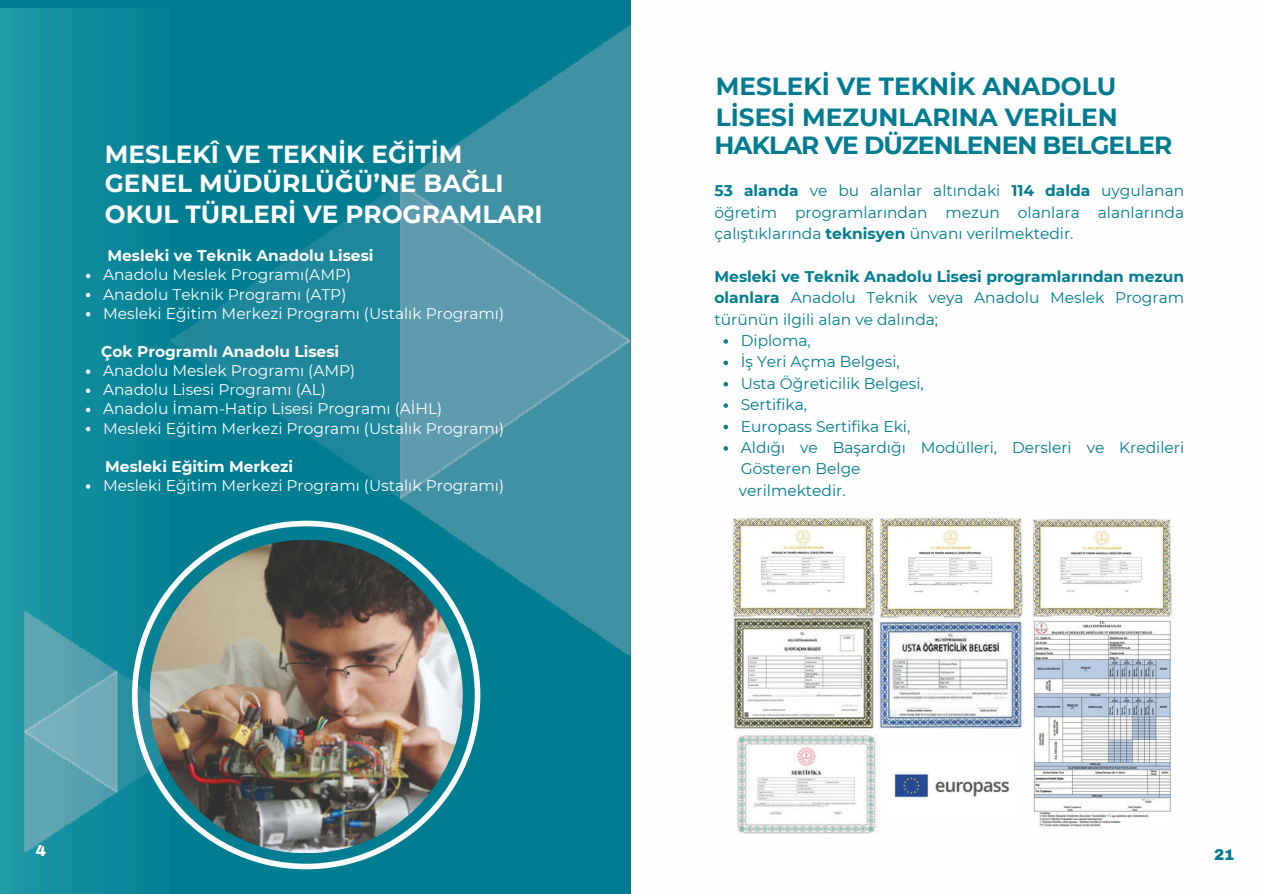
<style>
.page{position:relative;width:1263px;height:894px;background:#fff}
.page>*{position:absolute;margin:0;border:0;box-sizing:border-box;transform-origin:0 0}
.t1{font:700 24.75px/30.3px "Montserrat";color:#007c92}
.t2{font:700 24.75px/28.2px "Montserrat";color:#fefefe}
.t3{font:700 24.75px "Montserrat";letter-spacing:-.035em;color:#007c92}
.t4{font:700 24.75px "Montserrat";color:#fff}
.t5{font:15.45px/21.3px "Montserrat";color:#007c92;text-align:justify}
.t6{font:15.45px/19.2px "Montserrat";color:#fefefe}
.t7{font:700 15.45px "Montserrat";color:#fefefe}
.t8{font:700 15.45px "Montserrat";color:#007c92}
.t9{font:900 15.3px "Archivo";color:#007c92}
.t10{font:900 15.3px "Archivo";color:#fff}
.s1{font-weight:700}
</style>
<div class="page">
<img style="left:0;top:8px;width:631px;height:885px">
<svg style="left:86px;top:273px;width:4px;height:5px"></svg>
<svg style="left:86px;top:293px;width:4px;height:4px"></svg>
<svg style="left:86px;top:312px;width:4px;height:4px"></svg>
<svg style="left:86px;top:369px;width:4px;height:5px"></svg>
<svg style="left:86px;top:388px;width:4px;height:5px"></svg>
<svg style="left:86px;top:407px;width:4px;height:5px"></svg>
<svg style="left:86px;top:426px;width:4px;height:5px"></svg>
<svg style="left:86px;top:484px;width:4px;height:4px"></svg>
<img style="left:870px;top:616px;width:153px;height:112px">
<img style="left:733px;top:517px;width:141px;height:99px">
<img style="left:880px;top:517px;width:143px;height:100px">
<img style="left:736px;top:743px;width:141px;height:90px">
<img style="left:1032px;top:620px;width:140px;height:207px">
<img style="left:731px;top:617px;width:146px;height:126px">
<svg style="left:723px;top:339px;width:5px;height:4px"></svg>
<svg style="left:723px;top:360px;width:5px;height:5px"></svg>
<svg style="left:723px;top:382px;width:5px;height:4px"></svg>
<svg style="left:723px;top:403px;width:5px;height:5px"></svg>
<svg style="left:723px;top:424px;width:5px;height:5px"></svg>
<svg style="left:723px;top:446px;width:5px;height:4px"></svg>
<img style="left:894px;top:774px;width:116px;height:24px">
<img style="left:1032px;top:518px;width:139px;height:98px">
<img style="left:132px;top:520px;width:348px;height:349px">
<h1 class="t2" style="left:105px;top:139px;width:400px">MESLEKÎ VE TEKNİK EĞİTİM<br>GENEL MÜDÜRLÜĞÜ’NE BAĞLI</h1>
<h1 class="t4" style="left:105px;top:196px;width:439px">OKUL TÜRLERİ VE PROGRAMLARI</h1>
<p class="t7" style="left:107px;top:244px;width:268px">Mesleki ve Teknik Anadolu Lisesi</p>
<p class="t6" style="left:103px;top:265px;width:403px">Anadolu Meslek Programı(AMP)<br>Anadolu Teknik Programı (ATP)<br>Mesleki Eğitim Merkezi Programı (Ustalık Programı)</p>
<p class="t7" style="left:101px;top:340px;width:240px">Çok Programlı Anadolu Lisesi</p>
<p class="t6" style="left:103px;top:360px;width:403px">Anadolu Meslek Programı (AMP)<br>Anadolu Lisesi Programı (AL)<br>Anadolu İmam-Hatip Lisesi Programı (AİHL)<br>Mesleki Eğitim Merkezi Programı (Ustalık Programı)</p>
<p class="t7" style="left:105px;top:455px;width:190px">Mesleki Eğitim Merkezi</p>
<p class="t6" style="left:103px;top:475px;width:403px">Mesleki Eğitim Merkezi Programı (Ustalık Programı)</p>
<h1 class="t1" style="left:716px;top:70px;width:403px">MESLEKİ VE TEKNİK ANADOLU<br>LİSESİ MEZUNLARINA VERİLEN</h1>
<h1 class="t3" style="left:714px;top:127px;width:459px">HAKLAR VE DÜZENLENEN BELGELER</h1>
<p class="t5" style="left:714px;top:179px;width:471px"><span class="s1">53 alanda</span> ve bu alanlar altındaki <span class="s1">114 dalda</span> uygulanan öğretim programlarından mezun olanlara alanlarında çalıştıklarında <span class="s1">teknisyen</span> ünvanı verilmektedir.</p>
<p class="t8" style="left:714px;top:265px;width:471px">Mesleki ve Teknik Anadolu Lisesi programlarından mezun</p>
<p class="t5" style="left:714px;top:286px;width:471px"><span class="s1">olanlara</span> Anadolu Teknik veya Anadolu Meslek Program</p>
<p class="t5" style="left:714px;top:308px;width:225px">türünün ilgili alan ve dalında;</p>
<p class="t5" style="left:741px;top:329px;width:71px">Diploma,</p>
<p class="t5" style="left:741px;top:350px;width:161px">İş Yeri Açma Belgesi,</p>
<p class="t5" style="left:741px;top:372px;width:185px">Usta Öğreticilik Belgesi,</p>
<p class="t5" style="left:741px;top:393px;width:68px">Sertifika,</p>
<p class="t5" style="left:741px;top:414px;width:171px">Europass Sertifika Eki,</p>
<p class="t5" style="left:741px;top:436px;width:445px">Aldığı ve Başardığı Modülleri, Dersleri ve Kredileri</p>
<p class="t5" style="left:741px;top:457px;width:121px">Gösteren Belge</p>
<p class="t5" style="left:739px;top:479px;width:108px">verilmektedir.</p>
<p class="t10" style="left:36px;top:840px;width:12px">4</p>
<p class="t9" style="left:1214px;top:845px;width:22px">21</p>
</div>
